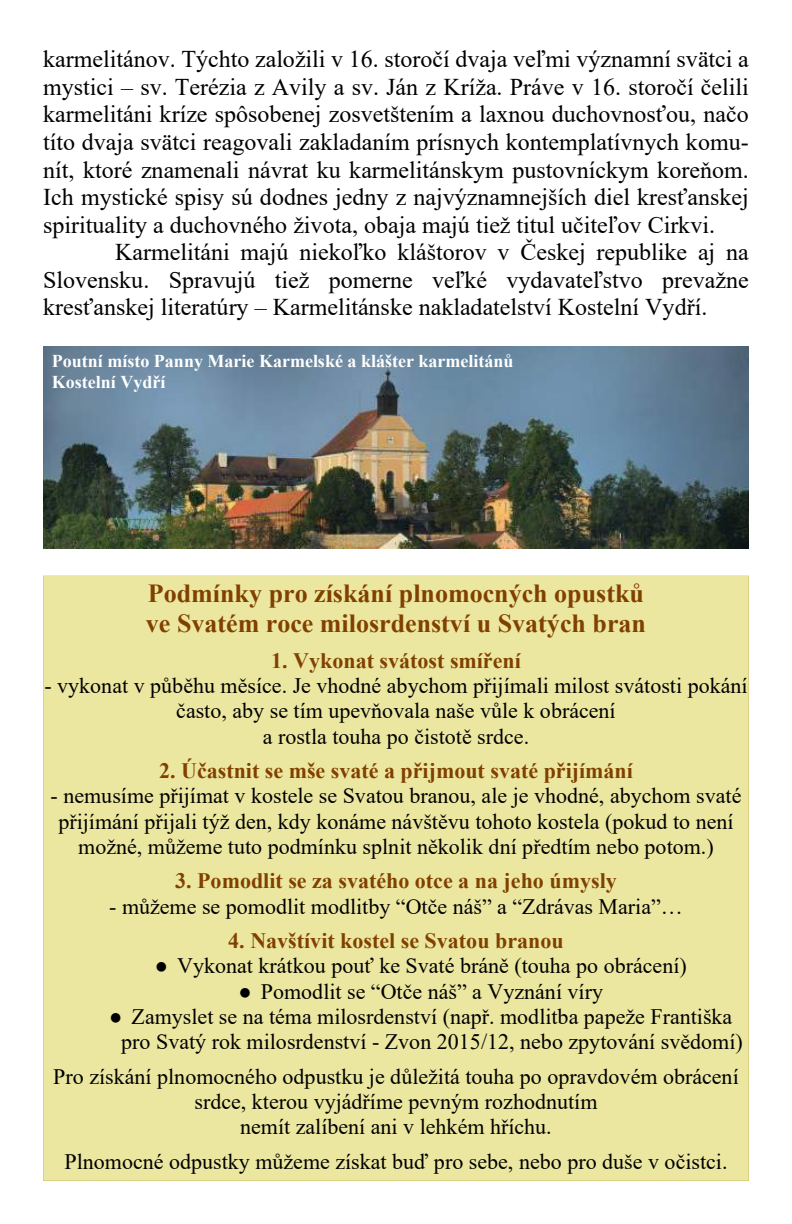
<style>
.page{position:relative;width:792px;height:1224px;background:#fff}
.page>*{position:absolute;margin:0;border:0;box-sizing:border-box;transform-origin:0 0}
.t1{font:700 26px/29.8px "Times New Roman";color:#804000}
.t2{font:24px/27.6px "Times New Roman";color:#000;text-align:justify}
.t3{font:22px/25.2px "Times New Roman";color:#000;text-align:center}
.t4{font:700 22px "Times New Roman";color:#804000}
.t5{font:700 18px/20.6px "Times New Roman";color:#fff}
</style>
<div class="page">
<div style="left:43px;top:576px;width:706px;height:605px;background:#ece7a0"></div>
<img style="left:43px;top:347px;width:706px;height:202px">
<p class="t2" style="left:43px;top:48px;width:707px">karmelitánov. Týchto založili v 16. storočí dvaja veľmi významní svätci a mystici – sv. Terézia z Avily a sv. Ján z Kríža. Práve v 16. storočí čelili karmelitáni kríze spôsobenej zosvetštením a laxnou duchovnosťou, načo títo dvaja svätci reagovali zakladaním prísnych kontemplatívnych komu&shy;nít, ktoré znamenali návrat ku karmelitánskym pustovníckym koreňom.<br>Ich mystické spisy sú dodnes jedny z najvýznamnejších diel kresťanskej spirituality a duchovného života, obaja majú tiež titul učiteľov Cirkvi.</p>
<p class="t2" style="left:43px;top:241px;width:707px;text-indent:72px">Karmelitáni majú niekoľko kláštorov v Českej republike aj na Slovensku. Spravujú tiež pomerne veľké vydavateľstvo prevažne kresťanskej literatúry – Karmelitánske nakladatelství Kostelní Vydří.</p>
<p class="t5" style="left:52px;top:353px;width:463px">Poutní místo Panny Marie Karmelské a klášter karmelitánů<br>Kostelní Vydří</p>
<p class="t1" style="left:146px;top:581px;width:502px">Podmínky pro získání plnomocných opustků ve Svatém roce milosrdenství u Svatých bran</p>
<p class="t4" style="left:271px;top:653px;width:251px">1. Vykonat svátost smíření</p>
<p class="t3" style="left:44px;top:675px;width:705px">- vykonat v půběhu měsíce. Je vhodné abychom přijímali milost svátosti pokání často, aby se tím upevňovala naše vůle k obrácení<br>a rostla touha po čistotě srdce.</p>
<p class="t4" style="left:159px;top:763px;width:475px">2. Účastnit se mše svaté a přijmout svaté přijímání</p>
<p class="t3" style="left:51px;top:785px;width:692px">- nemusíme přijímat v kostele se Svatou branou, ale je vhodné, abychom svaté přijímání přijali týž den, kdy konáme návštěvu tohoto kostela (pokud to není možné, můžeme tuto podmínku splnit několik dní předtím nebo potom.)</p>
<p class="t4" style="left:175px;top:873px;width:443px">3. Pomodlit se za svatého otce a na jeho úmysly</p>
<p class="t3" style="left:109px;top:896px;width:575px">- můžeme se pomodlit modlitby “Otče náš” a “Zdrávas Maria”…</p>
<p class="t4" style="left:228px;top:933px;width:337px">4. Navštívit kostel se Svatou branou</p>
<p class="t3" style="left:155px;top:956px;width:534px">● Vykonat krátkou pouť ke Svaté bráně (touha po obrácení)</p>
<p class="t3" style="left:238px;top:981px;width:366px">● Pomodlit se “Otče náš” a Vyznání víry</p>
<p class="t3" style="left:109px;top:1006px;width:635px">● Zamyslet se na téma milosrdenství (např. modlitba papeže Františka pro Svatý rok milosrdenství - Zvon 2015/12, nebo zpytování svědomí)</p>
<p class="t3" style="left:53px;top:1066px;width:687px">Pro získání plnomocného odpustku je důležitá touha po opravdovém obrácení srdce, kterou vyjádříme pevným rozhodnutím<br>nemít zalíbení ani v lehkém hříchu.</p>
<p class="t3" style="left:64px;top:1151px;width:665px">Plnomocné odpustky můžeme získat buď pro sebe, nebo pro duše v očistci.</p>
</div>
